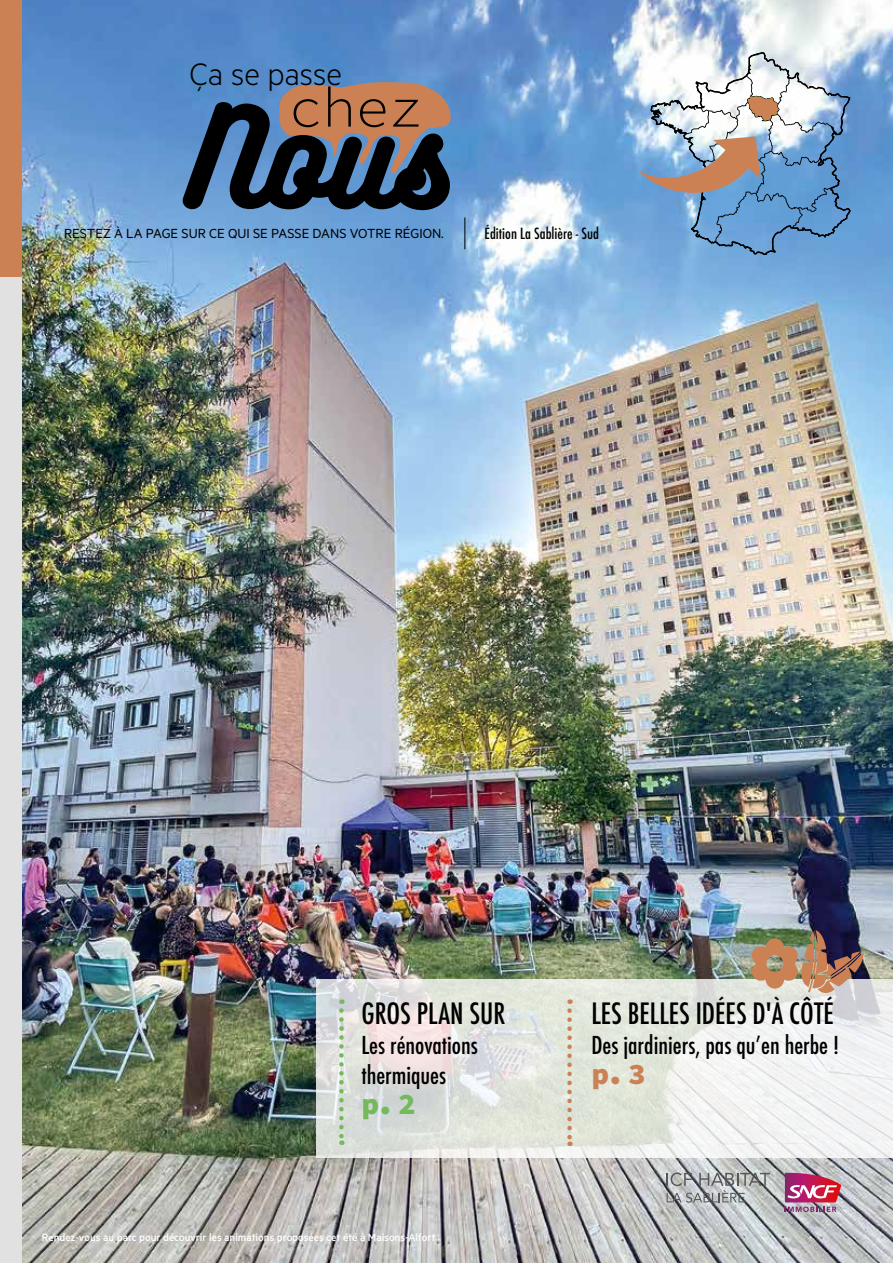
<style>
.page{position:relative;width:893px;height:1263px;background:#fff}
.page>*{position:absolute;margin:0;border:0;box-sizing:border-box;transform-origin:0 0}
.t1{font:300 34.95px "Metric";color:#000}
.t2{font:29.85px "Source Code Variable";color:#cc8155}
.t3{font:29.85px "Source Code Variable";color:#74b95b}
.t4{font:500 condensed 28.5px "Futura";color:#000}
.t5{font:500 condensed 24px/30px "Futura";color:#000}
.t6{font:500 condensed 15px "Futura";color:#000}
.t7{font:14.85px "Metric";color:#000}
.t8{font:500 12px "Metric";color:#fff}
</style>
<div class="page">
<img style="left:21px;top:0;width:872px;height:1263px">
<div style="left:0;top:276px;width:21px;height:987px;background:#e1e1e1"></div>
<svg style="left:182px;top:82px;width:269px;height:128px;background:#51535e"></svg>
<hr style="left:464px;top:217px;width:1px;height:32px;background:#000">
<svg style="left:785px;top:1173px;width:56px;height:39px;background:#bf6487"></svg>
<svg style="left:667px;top:1172px;width:103px;height:31px;background:#a8abad"></svg>
<svg style="left:638px;top:52px;width:213px;height:203px"></svg>
<svg style="left:316px;top:979px;width:577px;height:178px"></svg>
<svg style="left:567px;top:1010px;width:5px;height:136px"></svg>
<svg style="left:339px;top:1010px;width:5px;height:135px"></svg>
<img style="left:751px;top:930px;width:112px;height:65px">
<div style="left:0;top:0;width:21px;height:276px;background:#cc8155"></div>
<h1 class="t1" style="left:190px;top:54px;width:154px">Ça se passe</h1>
<p class="t7" style="left:64px;top:225px;width:381px">RESTEZ À LA PAGE SUR CE QUI SE PASSE DANS VOTRE RÉGION.</p>
<p class="t6" style="left:485px;top:224px;width:116px">Édition La Sablière - Sud</p>
<h3 class="t4" style="left:361px;top:995px;width:146px">GROS PLAN SUR</h3>
<h3 class="t5" style="left:361px;top:1030px;width:118px">Les rénovations thermiques</h3>
<h2 class="t3" style="left:361px;top:1082px;width:56px">p.2</h2>
<p class="t8" style="left:42px;top:1230px;width:395px">Rendez-vous au parc pour découvrir les animations proposées cet été à Maisons-Alfort</p>
<h3 class="t4" style="left:591px;top:995px;width:244px">LES BELLES IDÉES D'À CÔTÉ</h3>
<h3 class="t5" style="left:591px;top:1030px;width:250px">Des jardiniers, pas qu’en herbe !</h3>
<h2 class="t2" style="left:591px;top:1052px;width:56px">p.3</h2>
</div>
